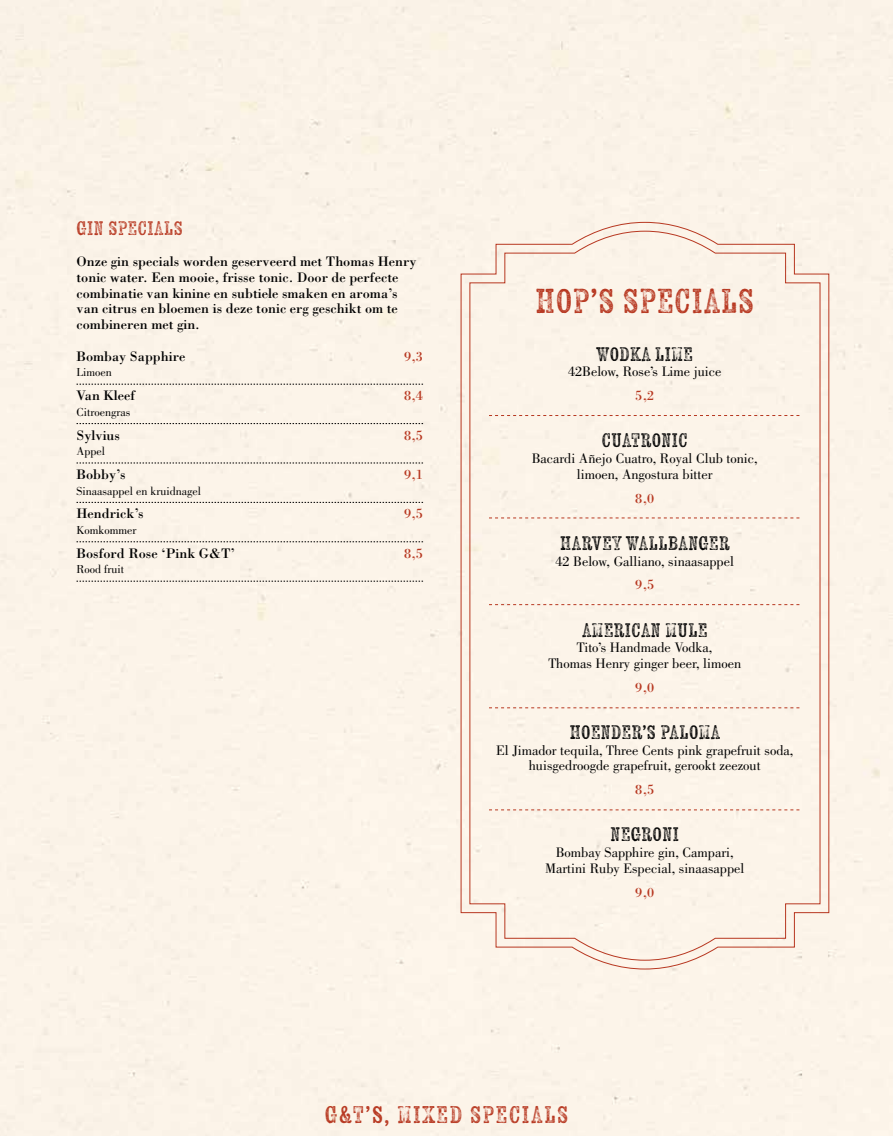
<style>
.page{position:relative;width:893px;height:1136px;background:#fff}
.page>*{position:absolute;margin:0;border:0;box-sizing:border-box;transform-origin:0 0}
.t1{font:34.5px "Kiln Serif";letter-spacing:.03em;color:#b73720}
.t2{font:24px "Kiln Serif";letter-spacing:.07em;color:#b73720}
.t3{font:19.5px "Kiln Serif";letter-spacing:.03em;color:#000}
.t4{font:19.5px "Kiln Serif";letter-spacing:.03em;color:#b73720}
.t5{font:14.25px/15.8px "Bodoni";color:#000;text-align:center}
.t6{font:14.25px/15.8px "Bodoni";color:#000}
.t7{font:14.25px "Bodoni";color:#b73720}
.t8{font:12px "Bodoni";color:#000}
</style>
<div class="page">
<svg style="left:77px;top:384px;width:346px;height:1px"></svg>
<svg style="left:77px;top:423px;width:346px;height:1px"></svg>
<svg style="left:77px;top:462px;width:346px;height:1px"></svg>
<svg style="left:77px;top:502px;width:346px;height:1px"></svg>
<svg style="left:77px;top:541px;width:346px;height:1px"></svg>
<svg style="left:77px;top:581px;width:346px;height:1px"></svg>
<div style="left:460px;top:221px;width:370px;height:748px;background:#fcf4e9"></div>
<svg style="left:489px;top:415px;width:310px;height:1px"></svg>
<svg style="left:489px;top:517px;width:310px;height:1px"></svg>
<svg style="left:489px;top:604px;width:310px;height:1px"></svg>
<svg style="left:489px;top:707px;width:310px;height:1px"></svg>
<svg style="left:489px;top:809px;width:310px;height:1px"></svg>
<h3 class="t4" style="left:77px;top:215px;width:108px">GIN SPECIALS</h3>
<p class="t6" style="left:77px;top:253px;width:341px">Onze gin specials worden geserveerd met Thomas Henry tonic water. Een mooie, frisse tonic. Door de perfecte combinatie van kinine en subtiele smaken en aroma’s van citrus en bloemen is deze tonic erg geschikt om te combineren met gin.</p>
<p class="t6" style="left:77px;top:348px;width:110px">Bombay Sapphire</p>
<p class="t7" style="left:404px;top:347px;width:20px">9,3</p>
<p class="t8" style="left:77px;top:366px;width:37px">Limoen</p>
<p class="t6" style="left:77px;top:387px;width:60px">Van Kleef</p>
<p class="t7" style="left:404px;top:386px;width:20px">8,4</p>
<p class="t8" style="left:77px;top:405px;width:55px">Citroengras</p>
<p class="t6" style="left:77px;top:426px;width:45px">Sylvius</p>
<p class="t7" style="left:404px;top:426px;width:20px">8,5</p>
<p class="t8" style="left:77px;top:444px;width:30px">Appel</p>
<p class="t6" style="left:77px;top:466px;width:51px">Bobby’s</p>
<p class="t7" style="left:404px;top:465px;width:20px">9,1</p>
<p class="t8" style="left:77px;top:484px;width:126px">Sinaasappel en kruidnagel</p>
<p class="t6" style="left:77px;top:505px;width:69px">Hendrick’s</p>
<p class="t7" style="left:404px;top:505px;width:20px">9,5</p>
<p class="t8" style="left:77px;top:523px;width:61px">Komkommer</p>
<p class="t6" style="left:77px;top:544px;width:160px">Bosford Rose ‘Pink G&amp;T’</p>
<p class="t7" style="left:404px;top:544px;width:20px">8,5</p>
<p class="t8" style="left:77px;top:562px;width:49px">Rood fruit</p>
<h1 class="t1" style="left:535px;top:279px;width:220px">HOP’S SPECIALS</h1>
<h3 class="t3" style="left:597px;top:341px;width:98px">WODKA LIME</h3>
<p class="t5" style="left:568px;top:364px;width:155px">42Below, Rose’s Lime juice</p>
<p class="t7" style="left:635px;top:386px;width:20px">5,2</p>
<h3 class="t3" style="left:602px;top:428px;width:87px">CUATRONIC</h3>
<p class="t5" style="left:532px;top:450px;width:227px">Bacardi Añejo Cuatro, Royal Club tonic, limoen, Angostura bitter</p>
<p class="t7" style="left:635px;top:489px;width:20px">8,0</p>
<h3 class="t3" style="left:560px;top:530px;width:171px">HARVEY WALLBANGER</h3>
<p class="t5" style="left:555px;top:553px;width:180px">42 Below, Galliano, sinaasappel</p>
<p class="t7" style="left:635px;top:575px;width:20px">9,5</p>
<h3 class="t3" style="left:582px;top:617px;width:127px">AMERICAN MULE</h3>
<p class="t5" style="left:548px;top:639px;width:194px">Tito’s Handmade Vodka,<br>Thomas Henry ginger beer, limoen</p>
<p class="t7" style="left:635px;top:678px;width:20px">9,0</p>
<h3 class="t3" style="left:570px;top:719px;width:152px">HOENDER’S PALOMA</h3>
<p class="t5" style="left:496px;top:742px;width:299px">El Jimador tequila, Three Cents pink grapefruit soda, huisgedroogde grapefruit, gerookt zeezout</p>
<p class="t7" style="left:635px;top:780px;width:20px">8,5</p>
<h3 class="t3" style="left:611px;top:822px;width:70px">NEGRONI</h3>
<p class="t5" style="left:545px;top:844px;width:201px">Bombay Sapphire gin, Campari,<br>Martini Ruby Especial, sinaasappel</p>
<p class="t7" style="left:635px;top:883px;width:20px">9,0</p>
<h2 class="t2" style="left:325px;top:1099px;width:245px">G&amp;T’s, MIXED SPECIALS</h2>
</div>
